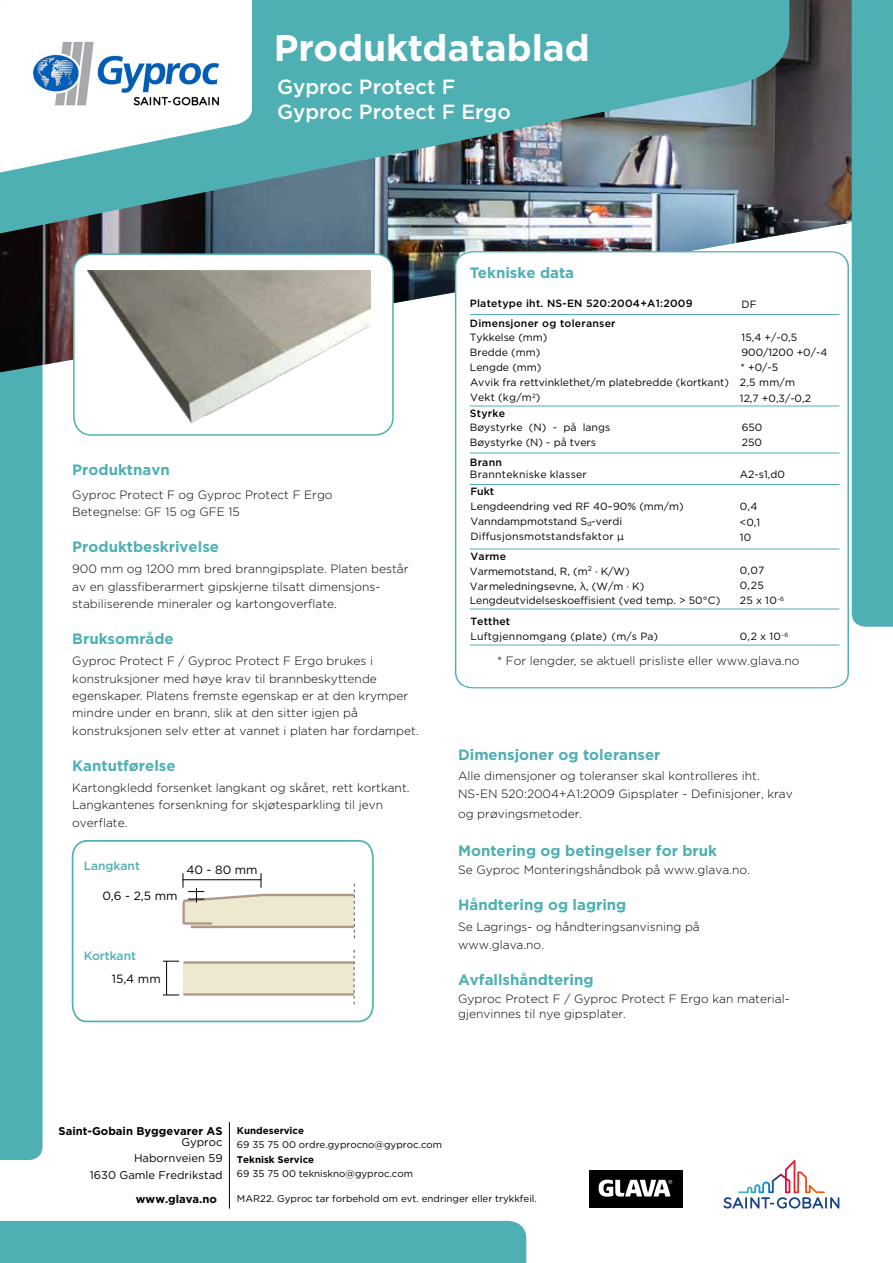
<style>
.page{position:relative;width:893px;height:1263px;background:#fff}
.page>*{position:absolute;margin:0;border:0;box-sizing:border-box;transform-origin:0 0}
.t1{font:700 37.05px "Gotham";color:#fff}
.t2{font:500 20.55px/24.6px "Gotham";color:#fff}
.t3{font:700 15px "Gotham";color:#4eafb3}
.t4{font:700 15px "Gotham";color:#4fb0b4}
.t5{font:300 12px/17.5px "Gotham";color:#000}
.t6{font:12px "Gotham";color:#000}
.t7{font:500 12px "Gotham";color:#4fb0b4}
.t8{font:11.25px/16.2px "Gotham";color:#000;text-align:right}
.t9{font:700 11.25px "Gotham";color:#000}
.t10{font:10.5px/15px "Gotham";color:#000}
.t11{font:500 10.5px "Gotham";letter-spacing:.02em;color:#000}
.t12{font:10.5px "Gotham";letter-spacing:.02em;color:#000}
.t13{font:9.75px "Gotham";color:#000}
.t14{font:700 9.75px "Gotham";color:#000}
.s1{font-weight:500}
</style>
<div class="page">
<div style="left:0;top:386px;width:43px;height:774px;background:#4fb0b4"></div>
<div style="left:0;top:1221px;width:526px;height:42px;background:#4fb0b4"></div>
<img style="left:0;top:0;width:852px;height:379px">
<svg style="left:723px;top:1160px;width:116px;height:48px"></svg>
<img style="left:0;top:0;width:789px;height:307px">
<div style="left:852px;top:0;width:41px;height:627px;background:#4fb0b4"></div>
<svg style="left:454px;top:251px;width:396px;height:438px"></svg>
<svg style="left:71px;top:840px;width:303px;height:183px"></svg>
<div style="left:183px;top:963px;width:171px;height:32px;background:#efe8d0"></div>
<hr style="left:183px;top:961px;width:171px;height:3px;background:#ae9a88">
<hr style="left:183px;top:993px;width:171px;height:3px;background:#ae9a88">
<svg style="left:354px;top:950px;width:1px;height:54px"></svg>
<hr style="left:166px;top:961px;width:1px;height:34px;background:#000">
<svg style="left:163px;top:961px;width:16px;height:1px"></svg>
<svg style="left:163px;top:994px;width:16px;height:1px"></svg>
<div style="left:74px;top:254px;width:319px;height:181px;background:#fff;border-radius:18px"></div>
<div style="left:73px;top:253px;width:321px;height:183px;border:2px solid #4fb0b4;border-radius:18px"></div>
<img style="left:86px;top:270px;width:285px;height:154px">
<hr style="left:229px;top:1122px;width:1px;height:86px;background:#000">
<div style="left:590px;top:1170px;width:93px;height:38px;background:#000"></div>
<svg style="left:599px;top:1179px;width:73px;height:18px"></svg>
<img style="left:0;top:1px;width:251px;height:171px">
<hr style="left:470px;top:406px;width:369px;height:1px;background:#4fb0b4">
<hr style="left:470px;top:484px;width:369px;height:1px;background:#4fb0b4">
<hr style="left:470px;top:549px;width:369px;height:1px;background:#4fb0b4">
<hr style="left:470px;top:609px;width:369px;height:1px;background:#4fb0b4">
<hr style="left:470px;top:645px;width:369px;height:1px;background:#4fb0b4">
<hr style="left:470px;top:314px;width:369px;height:1px;background:#4fb0b4">
<hr style="left:470px;top:453px;width:369px;height:1px;background:#4fb0b4">
<svg style="left:181px;top:873px;width:175px;height:65px"></svg>
<h1 class="t1" style="left:274px;top:23px;width:318px">Produktdatablad</h1>
<h2 class="t2" style="left:277px;top:74px;width:235px">Gyproc Protect F<br>Gyproc Protect F Ergo</h2>
<p class="t4" style="left:470px;top:262px;width:106px">Tekniske data</p>
<p class="t11" style="left:470px;top:296px;width:224px">Platetype iht. NS-EN 520:2004+A1:2009</p>
<p class="t10" style="left:742px;top:297px;width:17px">DF</p>
<p class="t4" style="left:72px;top:460px;width:99px">Produktnavn</p>
<p class="t5" style="left:72px;top:485px;width:262px">Gyproc Protect F og Gyproc Protect F Ergo<br>Betegnelse: GF 15 og GFE 15</p>
<p class="t4" style="left:72px;top:537px;width:148px">Produktbeskrivelse</p>
<p class="t5" style="left:72px;top:560px;width:338px">900 mm og 1200 mm bred branngipsplate. Platen består av en glassfiberarmert gipskjerne tilsatt dimensjons&shy;stabiliserende mineraler og kartongoverflate.</p>
<p class="t4" style="left:72px;top:629px;width:103px">Bruksområde</p>
<p class="t5" style="left:72px;top:652px;width:348px">Gyproc Protect F / Gyproc Protect F Ergo brukes i konstruksjoner med høye krav til brannbeskyttende egenskaper. Platens fremste egenskap er at den krymper mindre under en brann, slik at den sitter igjen på konstruksjonen selv etter at vannet i platen har fordampet.</p>
<p class="t4" style="left:72px;top:755px;width:105px">Kantutførelse</p>
<p class="t5" style="left:72px;top:779px;width:339px">Kartongkledd forsenket langkant og skåret, rett kortkant.<br>Langkantenes forsenkning for skjøtesparkling til jevn overflate.</p>
<p class="t7" style="left:84px;top:858px;width:58px">Langkant</p>
<p class="t6" style="left:186px;top:862px;width:73px">40 - 80 mm</p>
<p class="t6" style="left:102px;top:888px;width:77px">0,6 - 2,5 mm</p>
<p class="t7" style="left:84px;top:948px;width:54px">Kortkant</p>
<p class="t6" style="left:112px;top:971px;width:50px">15,4 mm</p>
<p class="t11" style="left:470px;top:316px;width:147px">Dimensjoner og toleranser</p>
<p class="t10" style="left:470px;top:330px;width:79px">Tykkelse (mm)<br>Bredde (mm)</p>
<p class="t10" style="left:741px;top:330px;width:88px">15,4 +/-0,5<br>900/1200 +0/-4</p>
<p class="t10" style="left:470px;top:360px;width:261px">Lengde (mm)<br>Avvik fra rettvinklethet/m platebredde (kortkant)<br>Vekt (kg/m<sup>2</sup>)<br><span class="s1">Styrke</span></p>
<p class="t10" style="left:470px;top:420px;width:142px">Bøystyrke (N) - på langs<br>Bøystyrke (N) - på tvers</p>
<p class="t10" style="left:742px;top:419px;width:22px;line-height:15.8px">650<br>250</p>
<p class="t11" style="left:470px;top:455px;width:34px">Brann</p>
<p class="t12" style="left:470px;top:468px;width:118px">Branntekniske klasser</p>
<p class="t10" style="left:740px;top:467px;width:46px">A2-s1,d0</p>
<p class="t10" style="left:740px;top:515px;width:22px">&lt;0,1</p>
<p class="t10" style="left:740px;top:360px;width:73px">* +0/-5<br>2,5 mm/m<br>12,7 +0,3/-0,2</p>
<p class="t11" style="left:470px;top:484px;width:25px">Fukt</p>
<p class="t10" style="left:470px;top:499px;width:215px">Lengdeendring ved RF 40–90% (mm/m)<br>Vanndampmotstand S<sub>d</sub>-verdi<br>Diffusjonsmotstandsfaktor µ</p>
<p class="t10" style="left:740px;top:498px;width:19px">0,4</p>
<p class="t10" style="left:740px;top:529px;width:13px">10</p>
<p class="t10" style="left:470px;top:548px;width:252px"><span class="s1">Varme<br></span>Varmemotstand, R, (m<sup>2</sup> · K/W)<br>Varmeledningsevne, λ, (W/m · K)<br>Lengdeutvidelseskoeffisient (ved temp. &gt; 50°C)</p>
<p class="t10" style="left:740px;top:563px;width:26px">0,07<br>0,25</p>
<p class="t10" style="left:740px;top:593px;width:46px">25 x 10<sup>-6</sup></p>
<p class="t11" style="left:470px;top:614px;width:41px">Tetthet</p>
<p class="t12" style="left:470px;top:629px;width:189px">Luftgjennomgang (plate) (m/s Pa)</p>
<p class="t10" style="left:740px;top:629px;width:50px">0,2 x 10<sup>-6</sup></p>
<p class="t5" style="left:497px;top:652px;width:304px">* For lengder, se aktuell prisliste eller www.glava.no</p>
<p class="t3" style="left:458px;top:744px;width:204px">Dimensjoner og toleranser</p>
<p class="t5" style="left:458px;top:767px;width:336px">Alle dimensjoner og toleranser skal kontrolleres iht.<br>NS-EN 520:2004+A1:2009 Gipsplater - Definisjoner, krav</p>
<p class="t5" style="left:458px;top:805px;width:126px">og prøvingsmetoder.</p>
<p class="t3" style="left:458px;top:840px;width:260px">Montering og betingelser for bruk</p>
<p class="t5" style="left:458px;top:860px;width:293px">Se Gyproc Monteringshåndbok på www.glava.no.</p>
<p class="t3" style="left:458px;top:894px;width:170px">Håndtering og lagring</p>
<p class="t5" style="left:458px;top:918px;width:243px">Se Lagrings- og håndteringsanvisning på www.glava.no.</p>
<p class="t3" style="left:458px;top:970px;width:137px">Avfallshåndtering</p>
<p class="t5" style="left:458px;top:991px;width:333px;line-height:14.4px">Gyproc Protect F / Gyproc Protect F Ergo kan material&shy;gjenvinnes til nye gipsplater.</p>
<p class="t9" style="left:59px;top:1123px;width:165px">Saint-Gobain Byggevarer AS</p>
<p class="t8" style="left:90px;top:1134px;width:134px">Gyproc<br>Habornveien 59<br>1630 Gamle Fredrikstad</p>
<p class="t9" style="left:136px;top:1191px;width:83px">www.glava.no</p>
<p class="t14" style="left:237px;top:1124px;width:69px">Kundeservice</p>
<p class="t13" style="left:237px;top:1139px;width:207px">69 35 75 00 ordre.gyprocno@gyproc.com</p>
<p class="t14" style="left:237px;top:1152px;width:79px">Teknisk Service</p>
<p class="t13" style="left:237px;top:1167px;width:178px">69 35 75 00 tekniskno@gyproc.com</p>
<p class="t13" style="left:237px;top:1192px;width:301px">MAR22. Gyproc tar forbehold om evt. endringer eller trykkfeil.</p>
</div>
